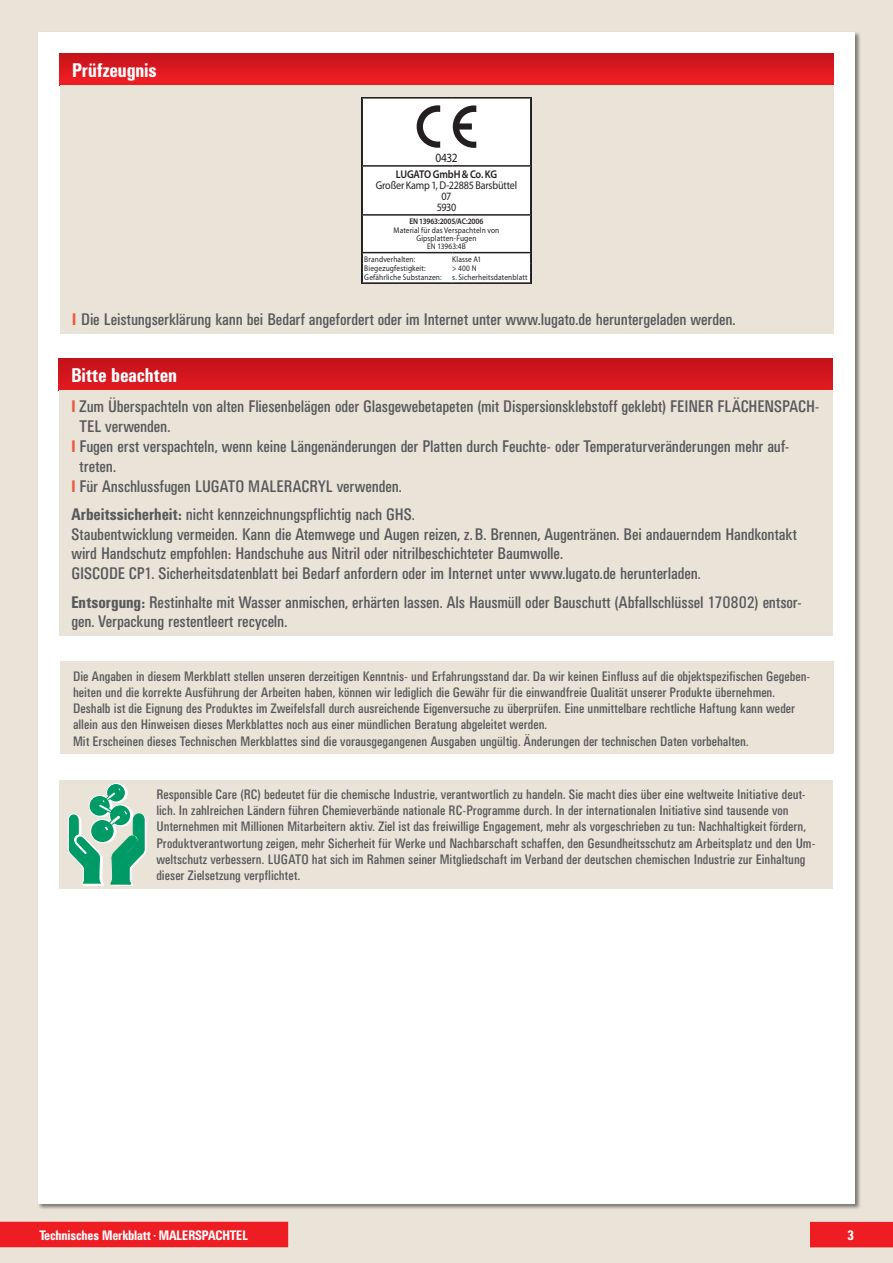
<style>
.page{position:relative;width:893px;height:1263px;background:#e9e3d8}
.page>*{position:absolute;margin:0;border:0;box-sizing:border-box;transform-origin:0 0}
.t1{font:500 condensed 19.5px "UN11";letter-spacing:.01em;color:#fff}
.t2{font:condensed 16.5px/19.8px "UN11";color:#57585a}
.t3{font:condensed 13.5px/16.2px "UN11";letter-spacing:.01em;color:#57585a}
.t4{font:500 condensed 13.5px "UN11";color:#fff}
.t5{font:12.6px "Myriad Pro";color:#231f20;scale:.9 1}
.t6{font:11.25px/11.2px "Myriad Pro";letter-spacing:-.02em;color:#231f20;text-align:center;scale:.9 1}
.t7{font:600 11.25px "Myriad Pro";letter-spacing:-.025em;color:#231f20;scale:.9 1}
.t8{font:8.25px/8.2px "Myriad Pro";letter-spacing:.015em;color:#231f20;text-align:center;scale:.9 1}
.t9{font:600 8.25px "Myriad Pro";letter-spacing:-.015em;color:#231f20;scale:.9 1}
.s1{font-weight:500;color:#f0593e}
.s2{font-weight:500}
</style>
<div class="page">
<div style="left:38px;top:32px;width:817px;height:1171px;background:#fff"></div>
<div style="left:810px;top:1222px;width:83px;height:25px;background:#ee1d23"></div>
<div style="left:0;top:1222px;width:288px;height:25px;background:#ee1d23"></div>
<div style="left:59px;top:779px;width:773px;height:109px;background:#e9e3d8"></div>
<div style="left:108px;top:784px;width:19px;height:18px;background:#fff;border-radius:50%"></div>
<div style="left:108px;top:784px;width:19px;height:18px;border:1px solid #fff;border-radius:50%"></div>
<svg style="left:107px;top:783px;width:18px;height:19px"></svg>
<div style="left:106px;top:783px;width:20px;height:19px;border:1px solid #fff;border-radius:50%"></div>
<svg style="left:68px;top:788px;width:78px;height:97px"></svg>
<div style="left:60px;top:661px;width:774px;height:93px;background:#e9e3d8"></div>
<div style="left:60px;top:53px;width:773px;height:32px;background:linear-gradient(to bottom,#c4121b,#f21e24)"></div>
<div style="left:60px;top:85px;width:773px;height:248px;background:#e9e3d8"></div>
<hr style="left:361px;top:97px;width:91px;height:2px;background:#231f20">
<hr style="left:452px;top:97px;width:79px;height:2px;background:#231f20">
<hr style="left:361px;top:282px;width:91px;height:2px;background:#231f20">
<hr style="left:452px;top:282px;width:79px;height:2px;background:#231f20">
<svg style="left:361px;top:98px;width:170px;height:185px;background:#eee"></svg>
<div style="left:59px;top:359px;width:773px;height:32px;background:linear-gradient(to bottom,#c2121a,#e31a21)"></div>
<div style="left:59px;top:391px;width:773px;height:245px;background:#e9e3d8"></div>
<h1 class="t1" style="left:72px;top:59px;width:86px">Prüfzeugnis</h1>
<p class="t5" style="left:435px;top:150px;width:26px">0432</p>
<p class="t7" style="left:396px;top:167px;width:114px">LUGATO GmbH &amp; Co. KG</p>
<p class="t6" style="left:376px;top:179px;width:159px">Großer Kamp 1, D-22885 Barsbüttel<br>07<br>5930</p>
<p class="t9" style="left:409px;top:216px;width:84px">EN 13963:2005/AC:2006</p>
<p class="t8" style="left:394px;top:226px;width:119px">Material für das Verspachteln von<br>Gipsplatten-Fugen<br>EN 13963:4B</p>
<p class="t8" style="left:364px;top:255px;width:58px">Brandverhalten:</p>
<p class="t8" style="left:452px;top:255px;width:34px">Klasse A1</p>
<p class="t8" style="left:364px;top:264px;width:70px">Biegezugfestigkeit:</p>
<p class="t8" style="left:452px;top:264px;width:29px">&gt; 400 N</p>
<p class="t8" style="left:364px;top:273px;width:87px">Gefährliche Substanzen:</p>
<p class="t8" style="left:452px;top:273px;width:85px">s. Sicherheitsdatenblatt</p>
<p class="t2" style="left:72px;top:309px;width:665px"><span class="s1">I</span> Die Leistungserklärung kann bei Bedarf angefordert oder im Internet unter www.lugato.de heruntergeladen werden.</p>
<h1 class="t1" style="left:71px;top:364px;width:107px">Bitte beachten</h1>
<p class="t2" style="left:71px;top:397px;width:750px"><span class="s1">I</span> Zum Überspachteln von alten Fliesenbelägen oder Glasgewebetapeten (mit Dispersionsklebstoff geklebt) FEINER FLÄCHENSPACH-</p>
<p class="t2" style="left:80px;top:416px;width:92px">TEL verwenden.</p>
<p class="t2" style="left:71px;top:436px;width:720px"><span class="s1">I</span> Fugen erst verspachteln, wenn keine Längenänderungen der Platten durch Feuchte- oder Temperaturveränderungen mehr auf-</p>
<p class="t2" style="left:80px;top:456px;width:38px">treten.</p>
<p class="t2" style="left:71px;top:476px;width:332px"><span class="s1">I</span> Für Anschlussfugen LUGATO MALERACRYL verwenden.</p>
<p class="t2" style="left:71px;top:504px;width:727px"><span class="s2">Arbeitssicherheit:</span> nicht kennzeichnungspflichtig nach GHS.<br>Staubentwicklung vermeiden. Kann die Atemwege und Augen reizen, z.B. Brennen, Augentränen. Bei andauerndem Handkontakt wird Handschutz empfohlen: Handschuhe aus Nitril oder nitrilbeschichteter Baumwolle.<br>GISCODE CP1. Sicherheitsdatenblatt bei Bedarf anfordern oder im Internet unter www.lugato.de herunterladen.</p>
<p class="t2" style="left:71px;top:592px;width:732px"><span class="s2">Entsorgung:</span> Restinhalte mit Wasser anmischen, erhärten lassen. Als Hausmüll oder Bauschutt (Abfallschlüssel 170802) entsor&shy;gen. Verpackung restentleert recyceln.</p>
<p class="t3" style="left:73px;top:668px;width:739px">Die Angaben in diesem Merkblatt stellen unseren derzeitigen Kenntnis- und Erfahrungsstand dar. Da wir keinen Einfluss auf die objektspezifischen Gegeben&shy;heiten und die korrekte Ausführung der Arbeiten haben, können wir lediglich die Gewähr für die einwandfreie Qualität unserer Produkte übernehmen.<br>Deshalb ist die Eignung des Produktes im Zweifelsfall durch ausreichende Eigenversuche zu überprüfen. Eine unmittelbare rechtliche Haftung kann weder allein aus den Hinweisen dieses Merkblattes noch aus einer mündlichen Beratung abgeleitet werden.<br>Mit Erscheinen dieses Technischen Merkblattes sind die vorausgegangenen Ausgaben ungültig. Änderungen der technischen Daten vorbehalten.</p>
<p class="t3" style="left:156px;top:786px;width:660px">Responsible Care (RC) bedeutet für die chemische Industrie, verantwortlich zu handeln. Sie macht dies über eine weltweite Initiative deut&shy;lich. In zahlreichen Ländern führen Chemieverbände nationale RC-Programme durch. In der internationalen Initiative sind tausende von Unternehmen mit Millionen Mitarbeitern aktiv. Ziel ist das freiwillige Engagement, mehr als vorgeschrieben zu tun: Nachhaltigkeit fördern, Produktverantwortung zeigen, mehr Sicherheit für Werke und Nachbarschaft schaffen, den Gesundheitsschutz am Arbeitsplatz und den Um&shy;weltschutz verbessern. LUGATO hat sich im Rahmen seiner Mitgliedschaft im Verband der deutschen chemischen Industrie zur Einhaltung dieser Zielsetzung verpflichtet.</p>
<p class="t4" style="left:39px;top:1227px;width:210px">Technisches Merkblatt <sup>•</sup> MALERSPACHTEL</p>
<p class="t4" style="left:847px;top:1227px;width:8px">3</p>
</div>
